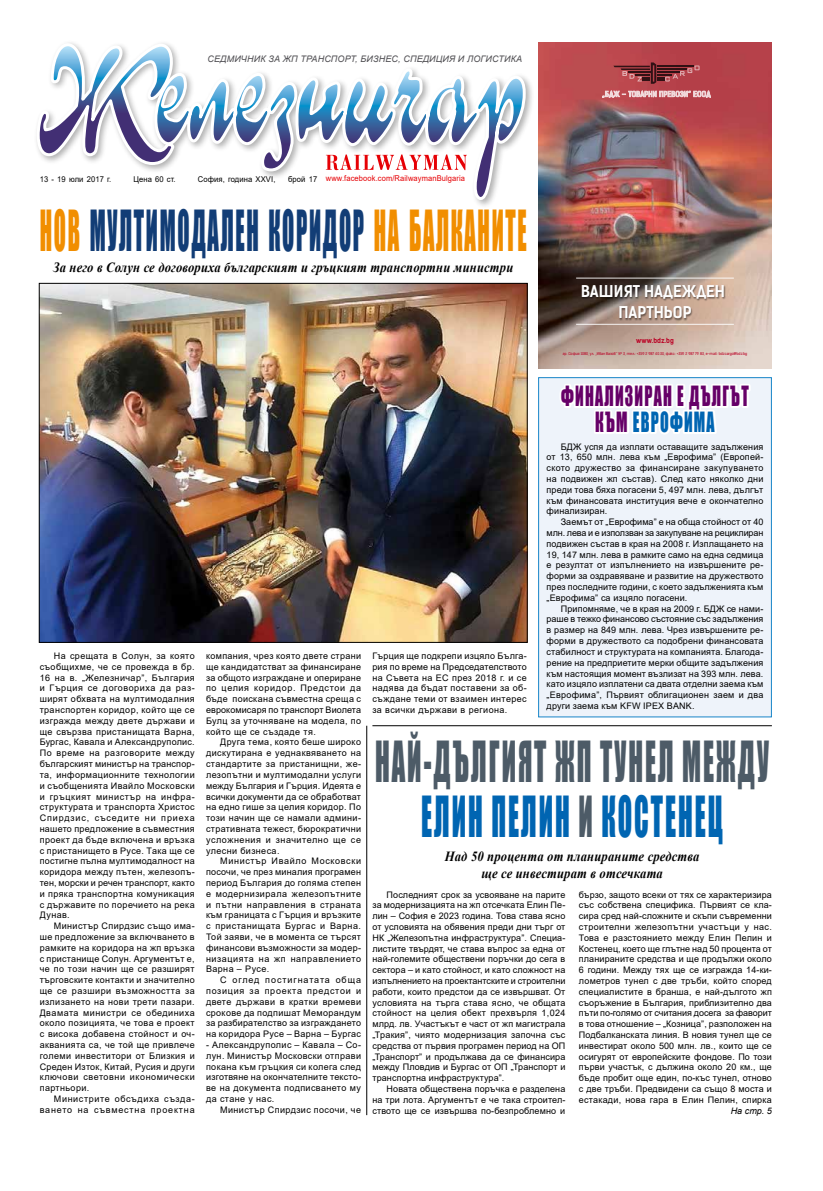
<style>
.page{position:relative;width:823px;height:1191px;background:#fff}
.page>*{position:absolute;margin:0;border:0;box-sizing:border-box;transform-origin:0 0}
.t1{font:52px/55px "Impact";letter-spacing:.075em;color:#4d5b67;text-align:center;scale:.51 1}
.t2{font:52px "Impact";letter-spacing:.075em;color:#123d76;scale:.43 1}
.t3{font:25.6px/26px "Impact";letter-spacing:.075em;color:#660068;text-align:center;scale:.62 1}
.t4{font:15.5px/20.9px "Kelson Sans Bold BG";color:#fff;text-align:center}
.t5{font:italic 700 14px/16.8px "Times New Roman";letter-spacing:.01em;color:#000;text-align:center;scale:.9 1}
.t6{font:9px/10.8px "Arial";letter-spacing:.03em;color:#000;text-align:justify}
.t7{font:9px/10.8px "Arial";letter-spacing:.07em;color:#000;text-align:right}
.t8{font:italic 9px "Arial";letter-spacing:.015em;color:#504f53}
.t9{font:italic 9px "Arial";color:#000}
.t10{font:8px "Arial";letter-spacing:.015em;color:#e60005;scale:.94 1}
.t11{font:8px "Arial";letter-spacing:.015em;color:#000;scale:.95 1}
.t12{font:6.7px "Kelson Sans Bold BG";color:#ba0024}
.t13{font:3.7px "Kelson Sans Regular BG";color:#ba0024}
.s1{color:#000}
.s2{color:#f18e00}
.s3{color:#0065b2}
</style>
<div class="page">
<img style="left:36px;top:42px;width:736px;height:1074px">
<hr style="left:372px;top:725px;width:399px;height:1px;background:#000">
<hr style="left:366px;top:725px;width:1px;height:390px;background:#000">
<p class="t8" style="left:207px;top:53px;width:316px">СЕДМИЧНИК ЗА ЖП ТРАНСПОРТ, БИЗНЕС, СПЕДИЦИЯ И ЛОГИСТИКА</p>
<p class="t11" style="left:40px;top:173px;width:77px">13 - 19 юли 2017 г.</p>
<p class="t11" style="left:133px;top:173px;width:46px">Цена 60 ст.</p>
<p class="t11" style="left:198px;top:173px;width:83px">София, година XХVI,</p>
<p class="t10" style="left:288px;top:173px;width:190px"><span class="s1">брой 17</span> www.facebook.com/RailwaymanBulgaria</p>
<h1 class="t2" style="left:40px;top:190px;width:1133px"><span class="s2">НОВ</span> МУЛТИМОДАЛЕН КОРИДОР <span class="s2">НА БАЛКАНИТЕ</span></h1>
<h3 class="t5" style="left:53px;top:258px;width:512px">За него в Солун се договориха българският и гръцкият транспортни министри</h3>
<h3 class="t4" style="left:580px;top:281px;width:145px">ВАШИЯТ НАДЕЖДЕН<br>ПАРТНЬОР</h3>
<p class="t13" style="left:562px;top:351px;width:186px">гр. София 1080, ул. „Иван Вазов“ № 3, тел.: +359 2 987 40 30, факс: +359 2 987 79 83, e-mail: bdzcargo@bdz.bg</p>
<p class="t12" style="left:636px;top:337px;width:39px">www.bdz.bg</p>
<p class="t6" style="left:40px;top:650px;width:156px;text-indent:14px">На срещата в Солун, за която съобщихме, че се провежда в бр.<br>16 на в. „Железничар”, България и Гърция се договориха да раз&shy;ширят обхвата на мултимодалния транспортен коридор, който ще се изгражда между двете държави и ще свързва пристанищата Варна, Бургас, Кавала и Александруполис.<br>По време на разговорите между българският министър на транспор&shy;та, информационните технологии и съобщенията Ивайло Московски и гръцкият министър на инфра&shy;структурата и транспорта Христос Спирдзис, съседите ни приеха нашето предложение в съвместния проект да бъде включена и връзка с пристанището в Русе. Така ще се постигне пълна мултимодалност на коридора между пътен, железопъ&shy;тен, морски и речен транспорт, както и пряка транспортна комуникация с държавите по поречието на река Дунав.</p>
<p class="t6" style="left:40px;top:920px;width:156px;text-indent:14px">Министър Спирдзис също има&shy;ше предложение за включването в рамките на коридора на жп връзка с пристанище Солун. Аргументът е, че по този начин ще се разширят търговските контакти и значително ще се разшири възможността за излизането на нови трети пазари.<br>Двамата министри се обединиха около позицията, че това е проект с висока добавена стойност и оч&shy;акванията са, че той ще привлече големи инвеститори от Близкия и Среден Изток, Китай, Русия и други ключови световни икономически партньори.</p>
<p class="t7" style="left:40px;top:1093px;width:156px">Министрите обсъдиха създа&shy;ването на съвместна проектна</p>
<p class="t6" style="left:206px;top:650px;width:156px">компания, чрез която двете страни ще кандидатстват за финансиране за общото изграждане и опериране по целия коридор. Предстои да бъде поискана съвместна среща с еврокомисаря по транспорт Виолета Булц за уточняване на модела, по който ще се създаде тя.</p>
<p class="t6" style="left:206px;top:737px;width:156px;text-indent:14px">Друга тема, която беше широко дискутирана е уеднаквяването на стандартите за пристанищни, же&shy;лезопътни и мултимодални услуги между България и Гърция. Идеята е всички документи да се обработват на едно гише за целия коридор. По този начин ще се намали админи&shy;стративната тежест, бюрократични усложнения и значително ще се улесни бизнеса.</p>
<p class="t6" style="left:206px;top:855px;width:156px;text-indent:14px">Министър Ивайло Московски посочи, че през миналия програмен период България до голяма степен е модернизирала железопътните и пътни направления в страната към границата с Гърция и връзките с пристанищата Бургас и Варна.<br>Той заяви, че в момента се търсят финансови възможности за модер&shy;низацията на жп направлението Варна – Русе.</p>
<p class="t6" style="left:206px;top:974px;width:156px;text-indent:14px">С оглед постигнатата обща позиция за проекта предстои и двете държави в кратки времеви срокове да подпишат Меморандум за разбирателство за изграждането на коридора Русе – Варна – Бургас</p>
<p class="t6" style="left:206px;top:1039px;width:156px">- Александруполис – Кавала – Со&shy;лун. Министър Московски отправи покана към гръцкия си колега след изготвяне на окончателните тексто&shy;ве на документа подписването му да стане у нас.</p>
<p class="t6" style="left:220px;top:1104px;width:142px">Министър Спирдзис посочи, че</p>
<p class="t6" style="left:372px;top:650px;width:156px">Гърция ще подкрепи изцяло Бълга&shy;рия по време на Председателството на Съвета на ЕС през 2018 г. и се надява да бъдат поставени за об&shy;съждане теми от взаимен интерес за всички държави в региона.</p>
<h2 class="t3" style="left:561px;top:382px;width:304px">ФИНАЛИЗИРАН Е ДЪЛГЪТ<br>КЪМ <span class="s3">ЕВРОФИМА</span></h2>
<p class="t6" style="left:546px;top:441px;width:218px;text-indent:14px">БДЖ успя да изплати оставащите задължения от 13, 650 млн. лева към „Еврофима” (Европей&shy;ското дружество за финансиране закупуването на подвижен жп състав). След като няколко дни преди това бяха погасени 5, 497 млн. лева, дългът към финансовата институция вече е окончателно финализиран.</p>
<p class="t6" style="left:546px;top:516px;width:218px;text-indent:14px">Заемът от „Еврофима” е на обща стойност от 40 млн. лева и е използван за закупуване на рециклиран подвижен състав в края на 2008 г. Изплащането на 19, 147 млн. лева в рамките само на една седмица е резултат от изпълнението на извършените ре&shy;форми за оздравяване и развитие на дружеството през последните години, с което задълженията към „Еврофима” са изцяло погасени.</p>
<p class="t6" style="left:546px;top:603px;width:218px;text-indent:14px">Припомняме, че в края на 2009 г. БДЖ се нами&shy;раше в тежко финансово състояние със задължения в размер на 849 млн. лева. Чрез извършените ре&shy;форми в дружеството са подобрени финансовата стабилност и структурата на компанията. Благода&shy;рение на предприетите мерки общите задължения към настоящия момент възлизат на 393 млн. лева. като изцяло изплатени са двата отделни заема към „Еврофима”, Първият облигационен заем и два други заема към KFW IPEX BANK.</p>
<h1 class="t1" style="left:375px;top:733px;width:773px">НАЙ-ДЪЛГИЯТ ЖП ТУНЕЛ МЕЖДУ<br><span class="s3">ЕЛИН ПЕЛИН</span> И <span class="s3">КОСТЕНЕЦ</span></h1>
<h3 class="t5" style="left:444px;top:847px;width:284px">Над 50 процента от планираните средства ще се инвестират в отсечката</h3>
<p class="t6" style="left:372px;top:889px;width:194px;text-indent:14px">Последният срок за усвояване на парите за модернизацията на жп отсечката Елин Пе&shy;лин – София е 2023 година. Това става ясно от условията на обявения преди дни търг от НК „Железопътна инфраструктура”. Специа&shy;листите твърдят, че става въпрос за една от най-големите обществени поръчки до сега в сектора – и като стойност, и като сложност на изпълнението на проектантските и строителни работи, които предстои да се извършват. От условията на търга става ясно, че общата стойност на целия обект прехвърля 1,024 млрд. лв. Участъкът е част от жп магистрала „Тракия”, чиято модернизация започна със средства от първия програмен период на ОП „Транспорт” и продължава да се финансира между Пловдив и Бургас от ОП „Транспорт и транспортна инфраструктура”.</p>
<p class="t6" style="left:372px;top:1083px;width:194px;text-indent:14px">Новата обществена поръчка е разделена на три лота. Аргументът е че така строител&shy;ството ще се извършва по-безпроблемно и</p>
<p class="t6" style="left:578px;top:889px;width:194px">бързо, защото всеки от тях се характеризира със собствена специфика. Първият се кла&shy;сира сред най-сложните и скъпи съвременни строителни железопътни участъци у нас.<br>Това е разстоянието между Елин Пелин и Костенец, което ще глътне над 50 процента от планираните средства и ще продължи около 6 години. Между тях ще се изгражда 14-ки&shy;лометров тунел с две тръби, който според специалистите в бранша, е най-дългото жп съоръжение в България, приблизително два пъти по-голямо от считания досега за фаворит в това отношение – „Козница”, разположен на Подбалканската линия. В новия тунел ще се инвестират около 500 млн. лв., които ще се осигурят от европейските фондове. По този първи участък, с дължина около 20 км., ще бъде пробит още един, по-къс тунел, отново с две тръби. Предвидени са също 8 моста и естакади, нова гара в Елин Пелин, спирка</p>
<p class="t9" style="left:730px;top:1105px;width:43px">На стр. 5</p>
</div>
